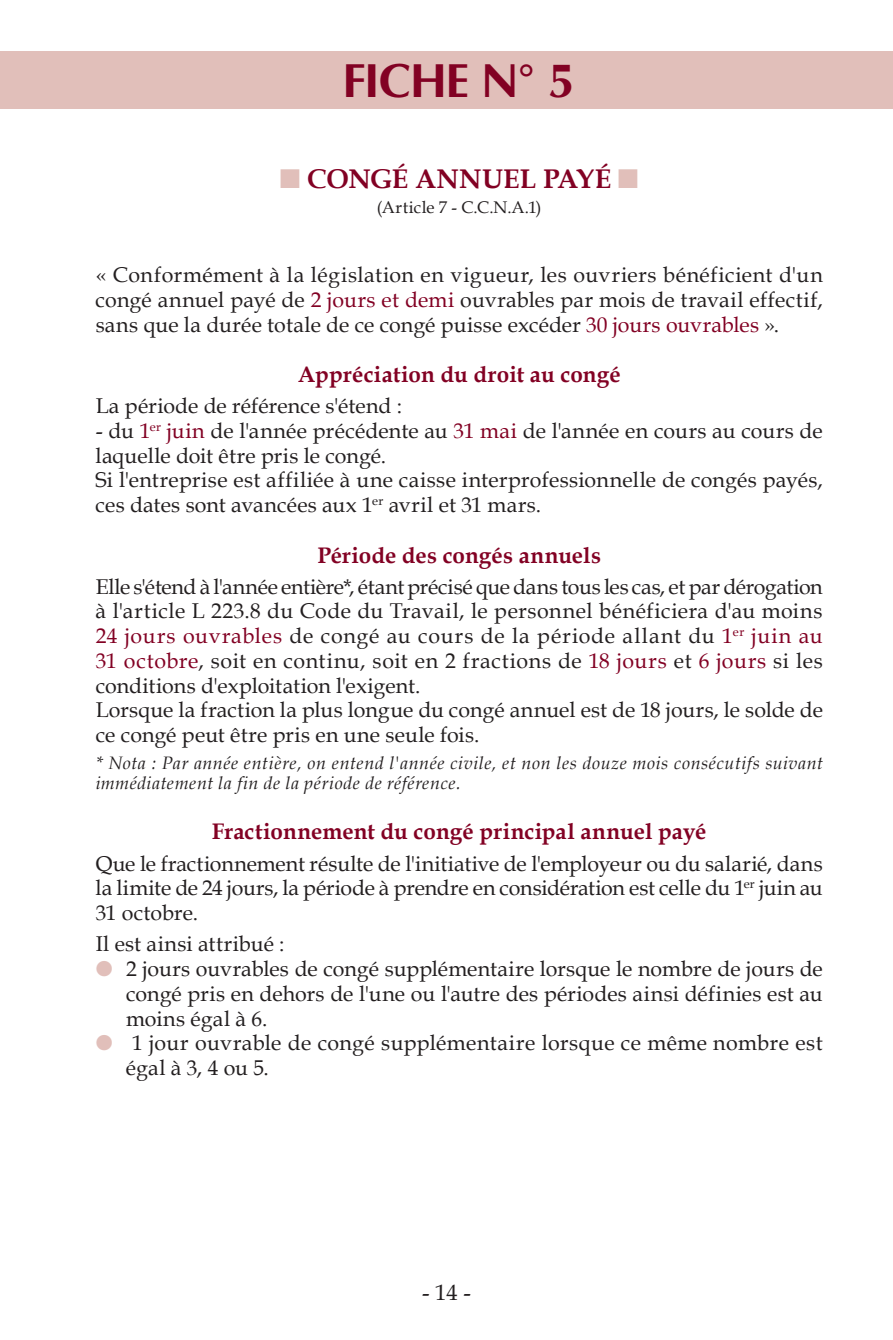
<style>
.page{position:relative;width:893px;height:1340px;background:#fff}
.page>*{position:absolute;margin:0;border:0;box-sizing:border-box;transform-origin:0 0}
.t1{font:700 45px "Omni";color:#820123}
.t2{font:700 27px "Book Antiqua";color:#820123}
.t3{font:700 22.5px "Book Antiqua";letter-spacing:.005em;color:#820123}
.t4{font:22.5px "Book Antiqua";color:#231f20}
.t5{font:21.38px/24.8px "Book Antiqua";letter-spacing:.01em;color:#231f20}
.t6{font:21.38px/24.8px "Book Antiqua";letter-spacing:-.01em;color:#231f20}
.t7{font:italic 18px/20.2px "Book Antiqua";letter-spacing:.03em;color:#231f20}
.t8{font:16.88px "Book Antiqua";letter-spacing:.025em;color:#231f20}
.s1{color:#820123}
</style>
<div class="page">
<div style="left:0;top:51px;width:893px;height:57px;background:#e1bfba"></div>
<h1 class="t1" style="left:344px;top:52px;width:233px">FICHE N° 5</h1>
<p class="t2" style="left:307px;top:160px;width:22px">CON</p>
<p class="t2" style="left:370px;top:160px;width:88px">Gé ANNUEL</p>
<p class="t2" style="left:543px;top:160px;width:70px">PAYé</p>
<p class="t8" style="left:377px;top:195px;width:166px">(Article 7 - C.C.N.A.1)</p>
<p class="t5" style="left:96px;top:262px;width:729px;text-align:justify">« Conformément à la législation en vigueur, les ouvriers bénéficient d'un congé annuel payé de <span class="s1">2 jours et demi</span> ouvrables par mois de travail effectif, sans que la durée totale de ce congé puisse excéder <span class="s1">30 jours ouvrables</span> ».</p>
<p class="t3" style="left:298px;top:359px;width:324px">Appréciation du droit au congé</p>
<p class="t5" style="left:96px;top:393px;width:308px">La période de référence s'étend :</p>
<p class="t5" style="left:96px;top:418px;width:729px">- du <span class="s1">1</span><sup>er</sup> <span class="s1">juin</span> de l'année précédente au <span class="s1">31 mai</span> de l'année en cours au cours de laquelle doit être pris le congé.<br>Si l'entreprise est affiliée à une caisse interprofessionnelle de congés payés, ces dates sont avancées aux 1<sup>er</sup> avril et 31 mars.</p>
<p class="t3" style="left:317px;top:539px;width:285px">Période des congés annuels</p>
<p class="t6" style="left:96px;top:573px;width:729px">Elle s'étend à l'année entière*, étant précisé que dans tous les cas, et par dérogation à l'article L 223</p>
<p class="t5" style="left:96px;top:598px;width:729px;text-indent:149px">.8 du Code du Travail, le personnel bénéficiera d'au moins <span class="s1">24 jours ouvrables</span> de congé au cours de la période allant du <span class="s1">1</span><sup>er</sup> <span class="s1">juin au 31 octobre</span>, soit en continu, soit en 2 fractions de <span class="s1">18 jours</span> et <span class="s1">6 jours</span> si les conditions d'exploitation l'exigent.<br>Lorsque la fraction la plus longue du congé annuel est de 18 jours, le solde de ce congé peut être pris en une seule fois.</p>
<p class="t7" style="left:96px;top:752px;width:729px">* Nota : Par année entière, on entend l'année civile, et non les douze mois consécutifs suivant immédiatement la fin de la période de référence.</p>
<p class="t3" style="left:212px;top:816px;width:496px">Fractionnement du congé principal annuel payé</p>
<p class="t5" style="left:96px;top:850px;width:729px;text-align:justify">Que le fractionnement résulte de l'initiative de l'employeur ou du salarié, dans la limite de 24 jours, la période à prendre en considération est celle du 1<sup>er</sup> juin au 31 octobre.</p>
<p class="t5" style="left:126px;top:931px;width:698px;text-indent:-30px">Il est ainsi attribué :<br>2 jours ouvrables de congé supplémentaire lorsque le nombre de jours de congé pris en dehors de l'une ou l'autre des périodes ainsi définies est au moins égal à 6.<br>1 jour ouvrable de congé supplémentaire lorsque ce même nombre est égal à 3, 4 ou 5.</p>
<p class="t4" style="left:422px;top:1276px;width:50px">- 14 -</p>
</div>
